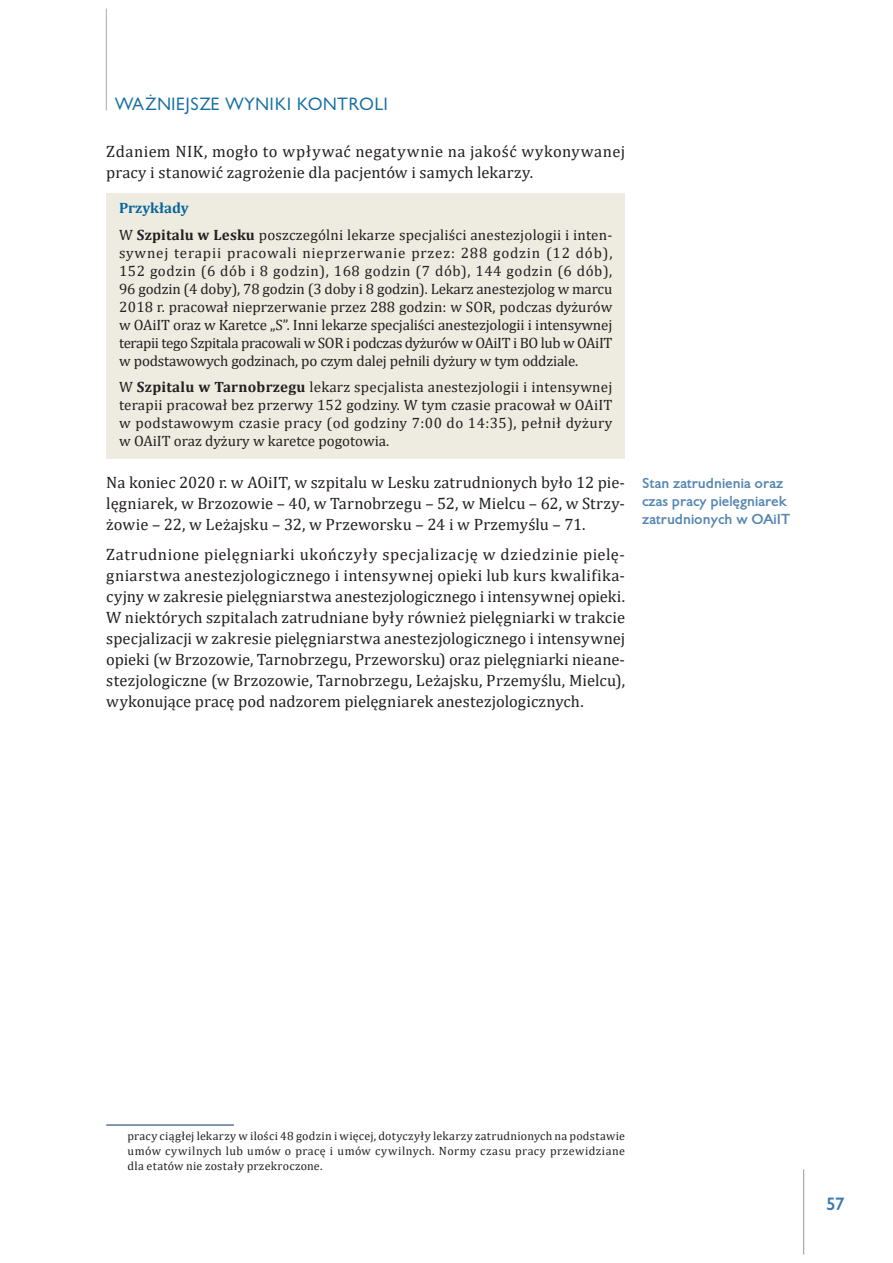
<style>
.page{position:relative;width:893px;height:1263px;background:#fff}
.page>*{position:absolute;margin:0;border:0;box-sizing:border-box;transform-origin:0 0}
.t1{font:16.5px/21px "Cambria";letter-spacing:.015em;color:#231f20;text-align:justify}
.t2{font:16.5px "Gilead TTEFN";letter-spacing:.05em;color:#156fa1}
.t3{font:700 16.5px "Gilead TTEFN";color:#3c7aaa}
.t4{font:15px/18px "Cambria";color:#231f20;text-align:justify}
.t5{font:700 13.5px/18px "Gilead TTEFN";color:#5586b2}
.t6{font:12px/15px "Cambria";letter-spacing:.03em;color:#231f20;text-align:justify}
.s1{font-weight:700;color:#086699}
.s2{font-weight:700}
</style>
<div class="page">
<hr style="left:106px;top:9px;width:1px;height:102px;background:#a8a9ad">
<hr style="left:803px;top:1169px;width:1px;height:85px;background:#939598">
<div style="left:106px;top:193px;width:519px;height:32px;background:#eeece1"></div>
<div style="left:106px;top:220px;width:519px;height:158px;background:#eeece1"></div>
<div style="left:106px;top:372px;width:519px;height:86px;background:#eeece1"></div>
<hr style="left:106px;top:1125px;width:128px;height:1px;background:#003667">
<p class="t2" style="left:115px;top:93px;width:275px">WAŻNIEJSZE WYNIKI KONTROLI</p>
<p class="t1" style="left:106px;top:141px;width:520px">Zdaniem NIK, mogło to wpływać negatywnie na jakość wykonywanej pracy i stanowić zagrożenie dla pacjentów i samych lekarzy.</p>
<p class="t4" style="left:119px;top:195px;width:495px;line-height:26.5px"><span class="s1">Przykłady<br></span>W <span class="s2">Szpitalu w Lesku</span> poszczególni lekarze specjaliści anestezjologii i inten-</p>
<p class="t4" style="left:119px;top:244px;width:495px">sywnej terapii pracowali nieprzerwanie przez: 288 godzin (12 dób), 152 godzin (6 dób i 8 godzin), 168 godzin (7 dób), 144 godzin (6 dób), 96 godzin (4 doby), 78 godzin (3 doby i 8 godzin). Lekarz anestezjolog w marcu 2018 r. pracował nieprzerwanie przez 288 godzin: w SOR, podczas dyżurów w OAiIT oraz w Karetce „S”. Inni lekarze specjaliści anestezjologii i intensywnej terapii tego Szpitala pracowali w SOR i podczas dyżurów w OAiIT i BO lub w OAiIT w podstawowych godzinach, po czym dalej pełnili dyżury w tym oddziale.</p>
<p class="t4" style="left:119px;top:378px;width:495px">W <span class="s2">Szpitalu w Tarnobrzegu</span> lekarz specjalista anestezjologii i intensywnej terapii pracował bez przerwy 152 godziny. W tym czasie pracował w OAiIT w podstawowym czasie pracy (od godziny 7:00 do 14:35), pełnił dyżury w OAiIT oraz dyżury w karetce pogotowia.</p>
<p class="t1" style="left:106px;top:472px;width:520px">Na koniec 2020 r. w AOiIT, w szpitalu w Lesku zatrudnionych było 12 pie&shy;lęgniarek, w Brzozowie – 40, w Tarnobrzegu – 52, w Mielcu – 62, w Strzy&shy;żowie – 22, w Leżajsku – 32, w Przeworsku – 24 i w Przemyślu – 71.</p>
<p class="t1" style="left:106px;top:544px;width:520px">Zatrudnione pielęgniarki ukończyły specjalizację w dziedzinie pielę&shy;gniarstwa anestezjologicznego i intensywnej opieki lub kurs kwalifika&shy;cyjny w zakresie pielęgniarstwa anestezjologicznego i intensywnej opieki.<br>W niektórych szpitalach zatrudniane były również pielęgniarki w trakcie specjalizacji w zakresie pielęgniarstwa anestezjologicznego i intensywnej opieki (w Brzozowie, Tarnobrzegu, Przeworsku) oraz pielęgniarki nieane&shy;stezjologiczne (w Brzozowie, Tarnobrzegu, Leżajsku, Przemyślu, Mielcu), wykonujące pracę pod nadzorem pielęgniarek anestezjologicznych.</p>
<p class="t5" style="left:642px;top:474px;width:150px">Stan zatrudnienia oraz czas pracy pielęgniarek zatrudnionych w OAiIT</p>
<p class="t6" style="left:128px;top:1129px;width:499px">pracy ciągłej lekarzy w ilości 48 godzin i więcej, dotyczyły lekarzy zatrudnionych na podstawie umów cywilnych lub umów o pracę i umów cywilnych. Normy czasu pracy przewidziane dla etatów nie zostały przekroczone.</p>
<p class="t3" style="left:826px;top:1193px;width:20px">57</p>
</div>
